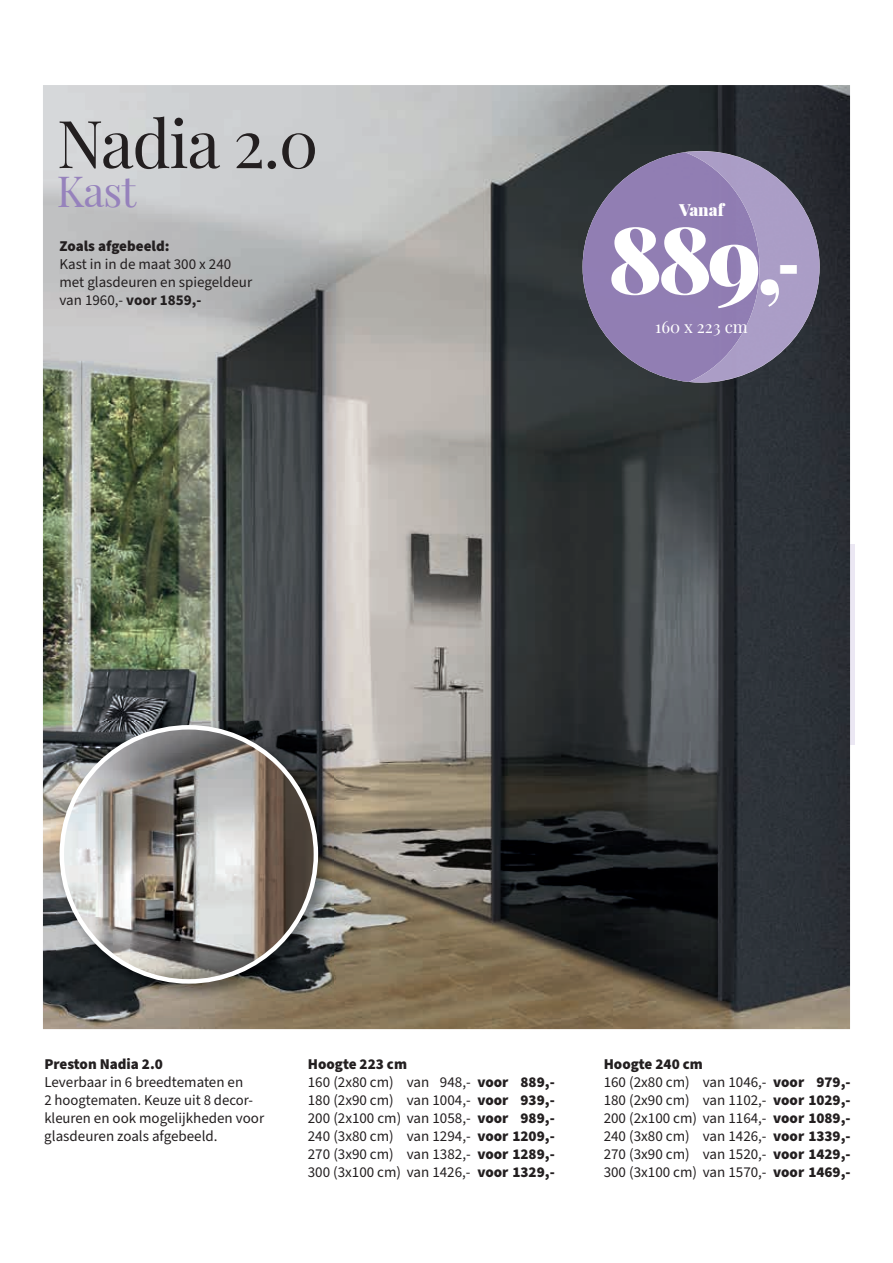
<style>
.page{position:relative;width:893px;height:1263px;background:#fff}
.page>*{position:absolute;margin:0;border:0;box-sizing:border-box;transform-origin:0 0}
.t1{font:900 92.55px "Playfair Display";color:#fff}
.t2{font:66px "Playfair Display";letter-spacing:-.02em;color:#231f20}
.t3{font:42px "Playfair Display";color:#9682bc}
.t4{font:16.8px "Playfair Display";color:#fff}
.t5{font:900 16.8px "Playfair Display";color:#fff}
.t6{font:15px/18px "Source Sans Pro";color:#231f20}
.t7{font:900 15px "Source Sans Pro";color:#231f20}
.s1{font-weight:700}
.s2{font-weight:900}
</style>
<div class="page">
<img style="left:43px;top:85px;width:807px;height:944px">
<img style="left:56px;top:721px;width:277px;height:278px">
<svg style="left:60px;top:725px;width:258px;height:259px;background:#8b8885"></svg>
<img style="left:583px;top:152px;width:237px;height:231px">
<img style="left:685px;top:152px;width:135px;height:230px">
<h2 class="t2" style="left:57px;top:92px;width:263px">Nadia 2.0</h2>
<h3 class="t3" style="left:57px;top:174px;width:81px">Kast</h3>
<p class="t7" style="left:60px;top:240px;width:112px">Zoals afgebeeld:</p>
<p class="t6" style="left:60px;top:256px;width:194px">Kast in in de maat 300 x 240 met glasdeuren en spiegeldeur van 1960,- <span class="s1">voor 1859,-</span></p>
<p class="t5" style="left:679px;top:203px;width:46px">Vanaf</p>
<h1 class="t1" style="left:608px;top:222px;width:193px">889,-</h1>
<p class="t4" style="left:655px;top:313px;width:94px">160 x 223 cm</p>
<p class="t7" style="left:44px;top:1058px;width:120px">Preston Nadia 2.0</p>
<p class="t6" style="left:44px;top:1074px;width:221px">Leverbaar in 6 breedtematen en<br>2 hoogtematen. Keuze uit 8 decor&shy;kleuren en ook mogelijkheden voor glasdeuren zoals afgebeeld.</p>
<p class="t6" style="left:308px;top:1055px;width:248px"><span class="s2">Hoogte 223 cm<br></span>160 (2x80 cm) van 948,- <span class="s2">voor 889,-<br></span>180 (2x90 cm) van 1004,- <span class="s2">voor 939,-<br></span>200 (2x100 cm) van 1058,- <span class="s2">voor 989,-<br></span>240 (3x80 cm) van 1294,- <span class="s2">voor 1209,-<br></span>270 (3x90 cm) van 1382,- <span class="s2">voor 1289,-<br></span>300 (3x100 cm) van 1426,- <span class="s2">voor 1329,-</span></p>
<p class="t6" style="left:604px;top:1055px;width:248px"><span class="s2">Hoogte 240 cm<br></span>160 (2x80 cm) van 1046,- <span class="s2">voor 979,-<br></span>180 (2x90 cm) van 1102,- <span class="s2">voor 1029,-<br></span>200 (2x100 cm) van 1164,- <span class="s2">voor 1089,-<br></span>240 (3x80 cm) van 1426,- <span class="s2">voor 1339,-<br></span>270 (3x90 cm) van 1520,- <span class="s2">voor 1429,-<br></span>300 (3x100 cm) van 1570,- <span class="s2">voor 1469,-</span></p>
</div>
